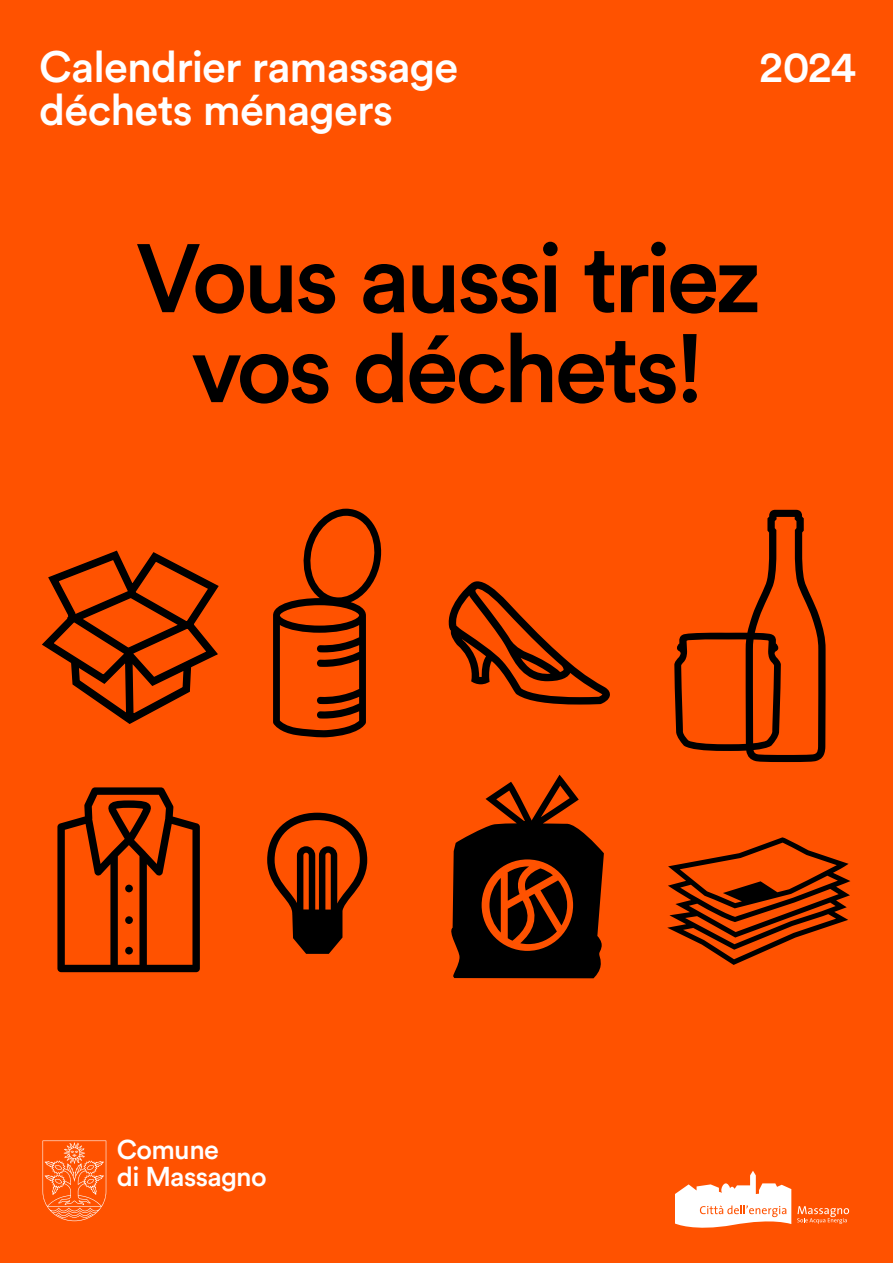
<style>
.page{position:relative;width:893px;height:1263px;background:#ff5200}
.page>*{position:absolute;margin:0;border:0;box-sizing:border-box;transform-origin:0 0}
.t1{font:500 96px/90px "Circular Std";letter-spacing:-.04em;color:#000;text-align:center}
.t2{font:500 43.5px "Circular Std";letter-spacing:-.02em;color:#fff}
.t3{font:500 27px/27px "Circular Std";letter-spacing:-.02em;color:#fff}
</style>
<div class="page">
<svg style="left:42px;top:550px;width:177px;height:174px"></svg>
<svg style="left:273px;top:509px;width:109px;height:228px"></svg>
<svg style="left:448px;top:581px;width:162px;height:123px"></svg>
<svg style="left:674px;top:510px;width:152px;height:252px"></svg>
<svg style="left:57px;top:787px;width:143px;height:185px"></svg>
<svg style="left:451px;top:775px;width:153px;height:203px"></svg>
<svg style="left:667px;top:837px;width:183px;height:128px"></svg>
<svg style="left:267px;top:813px;width:100px;height:141px"></svg>
<div style="left:125px;top:885px;width:8px;height:7px;background:#000;border-radius:50%"></div>
<div style="left:125px;top:916px;width:8px;height:8px;background:#000;border-radius:50%"></div>
<div style="left:125px;top:947px;width:8px;height:7px;background:#000;border-radius:50%"></div>
<svg style="left:43px;top:1140px;width:63px;height:81px"></svg>
<svg style="left:675px;top:1171px;width:116px;height:57px"></svg>
<svg style="left:797px;top:1206px;width:52px;height:18px"></svg>
<p class="t2" style="left:39px;top:39px;width:421px">Calendrier ramassage</p>
<p class="t2" style="left:759px;top:39px;width:98px">2024</p>
<p class="t2" style="left:39px;top:83px;width:355px">déchets ménagers</p>
<h1 class="t1" style="left:136px;top:232px;width:626px">Vous aussi triez vos déchets!</h1>
<p class="t3" style="left:117px;top:1136px;width:151px">Comune<br>di Massagno</p>
</div>
